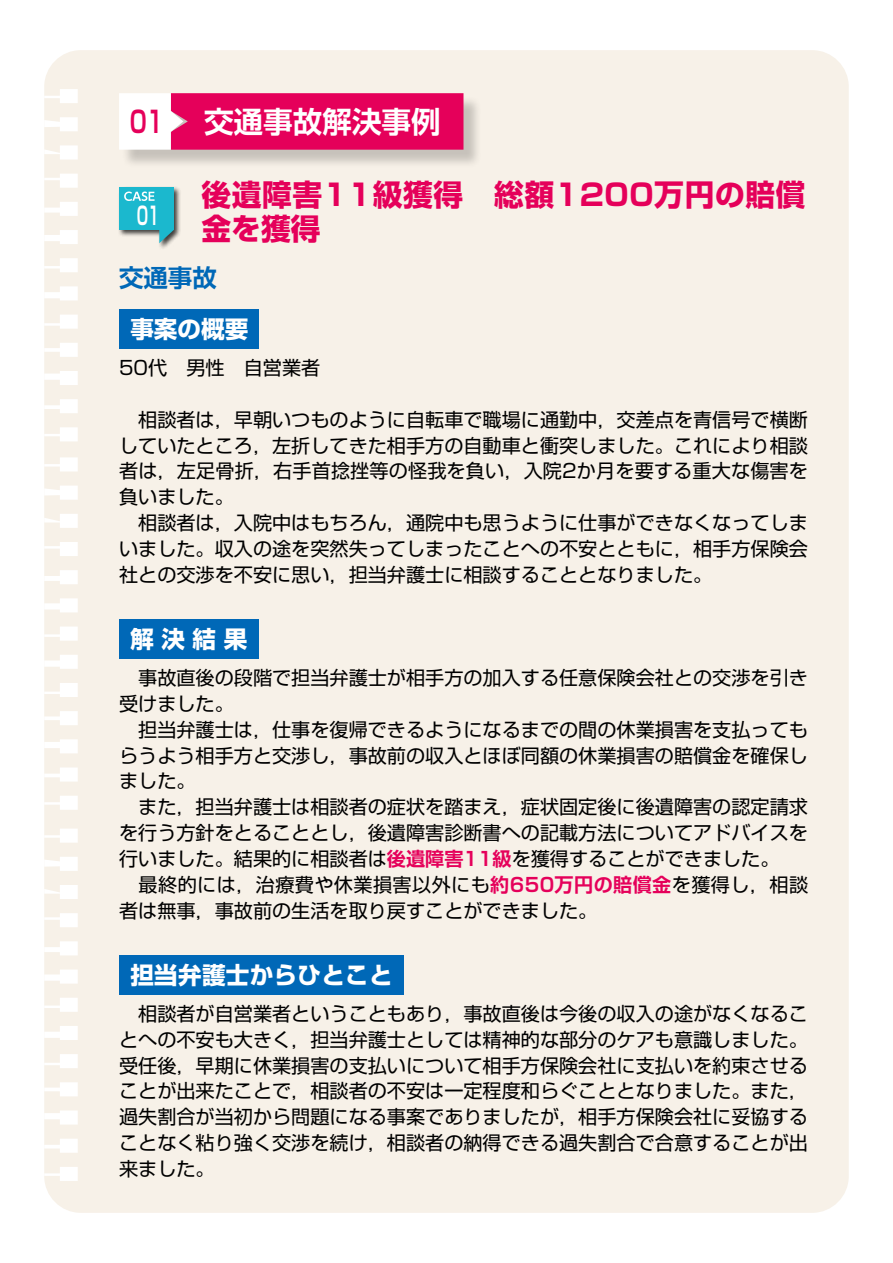
<style>
.page{position:relative;width:893px;height:1263px;background:#fff}
.page>*{position:absolute;margin:0;border:0;box-sizing:border-box;transform-origin:0 0}
.t1{font:700 29.7px/34px "Shin Go Pro";letter-spacing:.02em;color:#e5005a}
.t2{font:700 29.55px "Shin Go Pro De";color:#fff}
.t3{font:700 29.55px "Shin Go Pro De";color:#e5005a;scale:.76 1}
.t4{font:700 24.6px "Shin Go Pro De";color:#fff;scale:.62 1}
.t5{font:700 24.45px "Shin Go Pro De";color:#0068b7}
.t6{font:700 23.55px "Shin Go Pro";letter-spacing:.015em;color:#fff}
.t7{font:19.2px/25.8px "Shin Go Pro";color:#000}
.s1{font-family:"Shin Go Pro De";font-weight:700;color:#e5005a}
</style>
<div class="page">
<div style="left:44px;top:50px;width:805px;height:1163px;background:#f7f1e8;border-radius:37px"></div>
<svg style="left:44px;top:63px;width:34px;height:1136px"></svg>
<div style="left:119px;top:309px;width:140px;height:40px;background:#0068b7"></div>
<div style="left:119px;top:619px;width:140px;height:40px;background:#0068b7"></div>
<div style="left:119px;top:955px;width:285px;height:39px;background:#0068b7"></div>
<div style="left:117px;top:186px;width:65px;height:64px;background:#000;opacity:.75"></div>
<svg style="left:159px;top:230px;width:15px;height:13px"></svg>
<div style="left:119px;top:187px;width:55px;height:43px;background:#1bb8ce"></div>
<svg style="left:124px;top:192px;width:31px;height:9px"></svg>
<div style="left:121px;top:95px;width:361px;height:73px;background:#000;opacity:.2"></div>
<svg style="left:119px;top:93px;width:344px;height:57px;background:#e82a75"></svg>
<h2 class="t3" style="left:130px;top:97px;width:46px">01</h2>
<h2 class="t2" style="left:204px;top:97px;width:238px">交通事故解決事例</h2>
<p class="t4" style="left:137px;top:195px;width:39px">01</p>
<h1 class="t1" style="left:202px;top:175px;width:605px">後遺障害11級獲得　総額1200万円の賠償金を獲得</h1>
<p class="t5" style="left:119px;top:257px;width:99px">交通事故</p>
<p class="t6" style="left:130px;top:310px;width:119px">事案の概要</p>
<p class="t7" style="left:119px;top:352px;width:203px">50代　男性　自営業者</p>
<p class="t7" style="left:119px;top:404px;width:690px">　相談者は，早朝いつものように自転車で職場に通勤中，交差点を青信号で横断していたところ，左折してきた相手方の自動車と衝突しました。これにより相談者は，左足骨折，右手首捻挫等の怪我を負い，入院2か月を要する重大な傷害を負いました。<br>　相談者は，入院中はもちろん，通院中も思うように仕事ができなくなってしまいました。収入の途を突然失ってしまったことへの不安とともに，相手方保険会社との交渉を不安に思い，担当弁護士に相談することとなりました。</p>
<p class="t6" style="left:130px;top:620px;width:118px">解決結果</p>
<p class="t7" style="left:119px;top:662px;width:691px">　事故直後の段階で担当弁護士が相手方の加入する任意保険会社との交渉を引き受けました。<br>　担当弁護士は，仕事を復帰できるようになるまでの間の休業損害を支払ってもらうよう相手方と交渉し，事故前の収入とほぼ同額の休業損害の賠償金を確保しました。<br>　また，担当弁護士は相談者の症状を踏まえ，症状固定後に後遺障害の認定請求を行う方針をとることとし，後遺障害診断書への記載方法についてアドバイスを行いました。結果的に相談者は<span class="s1">後遺障害11級</span>を獲得することができました。<br>　最終的には，治療費や休業損害以外にも<span class="s1">約650万円の賠償金</span>を獲得し，相談者は無事，事故前の生活を取り戻すことができました。</p>
<p class="t6" style="left:130px;top:956px;width:264px">担当弁護士からひとこと</p>
<p class="t7" style="left:119px;top:998px;width:690px;text-align:justify">　相談者が自営業者ということもあり，事故直後は今後の収入の途がなくなることへの不安も大きく，担当弁護士としては精神的な部分のケアも意識しました。受任後，早期に休業損害の支払いについて相手方保険会社に支払いを約束させることが出来たことで，相談者の不安は一定程度和らぐこととなりました。また，過失割合が当初から問題になる事案でありましたが，相手方保険会社に妥協することなく粘り強く交渉を続け，相談者の納得できる過失割合で合意することが出来ました。</p>
</div>
